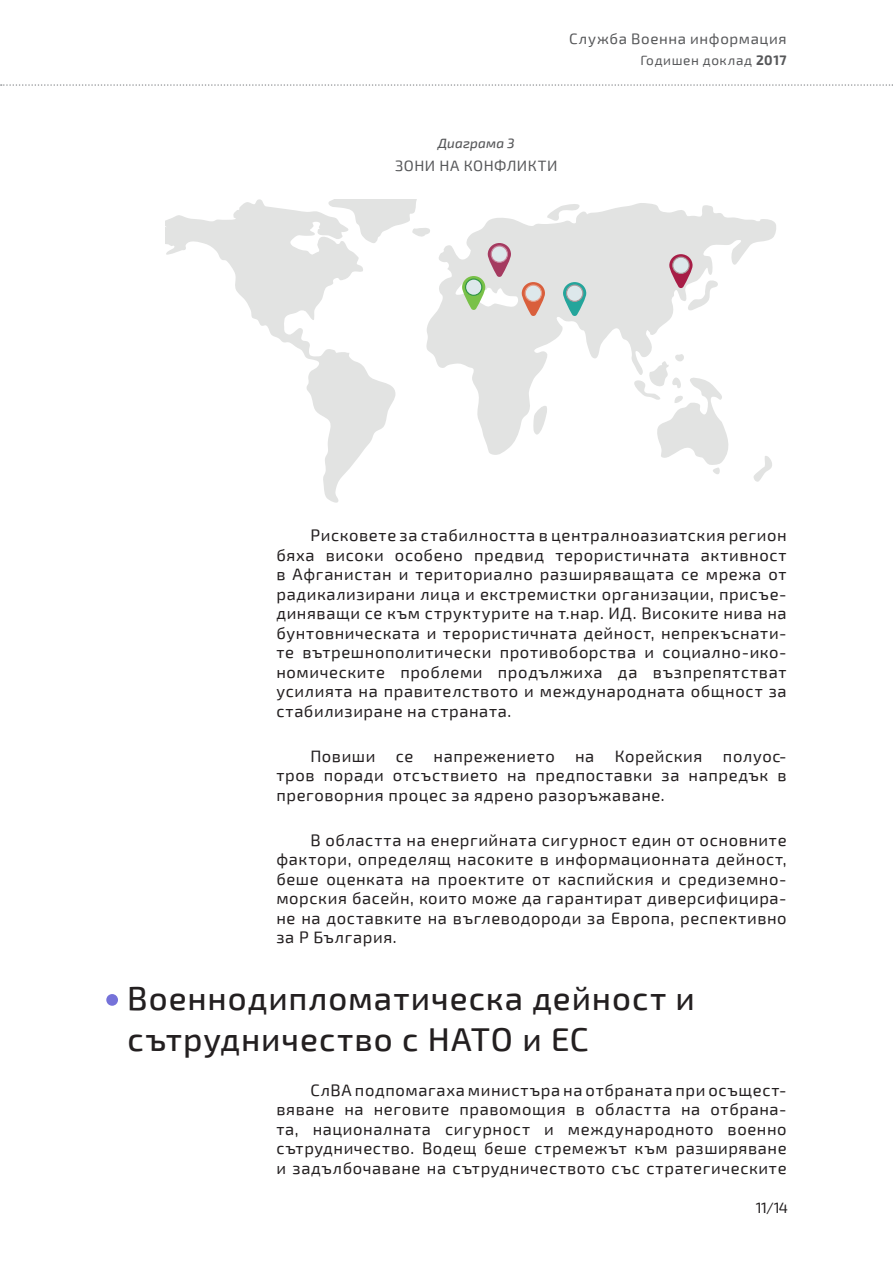
<style>
.page{position:relative;width:893px;height:1263px;background:#fff}
.page>*{position:absolute;margin:0;border:0;box-sizing:border-box;transform-origin:0 0}
.PODZAGLAVIE{font:500 33px/40.5px "Exo 2";letter-spacing:.03em;color:#231f20}
.text{font:16.5px/19.5px "Exo 2";letter-spacing:.04em;color:#231f20;text-align:justify}
.text-2{font:15px "Exo 2";letter-spacing:.04em;color:#57585a}
.t1{font:15px "Exo 2";color:#231f20}
.t2{font:13.5px "Exo 2";letter-spacing:.045em;color:#57585a}
.text-3{font:italic 500 13.5px "Exo 2";letter-spacing:.01em;color:#57585a}
.s1{font-weight:700}
</style>
<div class="page">
<svg style="left:1px;top:84px;width:892px;height:2px"></svg>
<svg style="left:165px;top:200px;width:231px;height:303px"></svg>
<svg style="left:753px;top:456px;width:19px;height:26px"></svg>
<svg style="left:426px;top:203px;width:350px;height:252px"></svg>
<svg style="left:327px;top:200px;width:104px;height:43px"></svg>
<svg style="left:533px;top:404px;width:15px;height:37px"></svg>
<svg style="left:628px;top:352px;width:105px;height:122px"></svg>
<svg style="left:462px;top:243px;width:49px;height:67px"></svg>
<svg style="left:669px;top:254px;width:50px;height:58px"></svg>
<svg style="left:563px;top:282px;width:23px;height:34px"></svg>
<svg style="left:522px;top:282px;width:23px;height:34px"></svg>
<div style="left:106px;top:994px;width:12px;height:12px;background:#7572d9;border-radius:50%"></div>
<p class="text-2" style="left:569px;top:30px;width:219px">Служба Военна информация</p>
<p class="t2" style="left:640px;top:52px;width:148px">Годишен доклад <span class="s1">2017</span></p>
<p class="text-3" style="left:438px;top:135px;width:78px">Диаграма 3</p>
<p class="text-2" style="left:395px;top:157px;width:164px">ЗОНИ НА КОНФЛИКТИ</p>
<p class="text" style="left:276px;top:526px;width:512px;text-indent:34px">Рисковете за стабилността в централноазиатския регион бяха високи особено предвид терористичната активност в Афганистан и териториално разширяващата се мрежа от радикализирани лица и екстремистки организации, присъе&shy;диняващи се към структурите на т.нар. ИД. Високите нива на бунтовническата и терористичната дейност, непрекъснати&shy;те вътрешнополитически противоборства и социално-ико&shy;номическите проблеми продължиха да възпрепятстват усилията на правителството и международната общност за стабилизиране на страната.</p>
<p class="text" style="left:276px;top:746px;width:512px;text-indent:34px">Повиши се напрежението на Корейския полуос&shy;тров поради отсъствието на предпоставки за напредък в преговорния процес за ядрено разоръжаване.</p>
<p class="text" style="left:276px;top:830px;width:512px;text-indent:34px">В областта на енергийната сигурност един от основните фактори, определящ насоките в информационната дейност, беше оценката на проектите от каспийския и средиземно&shy;морския басейн, които може да гарантират диверсифицира&shy;не на доставките на въглеводороди за Европа, респективно за Р България.</p>
<p class="PODZAGLAVIE" style="left:127px;top:979px;width:569px">Военнодипломатическа дейност и сътрудничество с НАТО и ЕС</p>
<p class="text" style="left:276px;top:1080px;width:512px;text-indent:34px">СлВА подпомагаха министъра на отбраната при осъщест&shy;вяване на неговите правомощия в областта на отбрана&shy;та, националната сигурност и международното военно сътрудничество. Водещ беше стремежът към разширяване и задълбочаване на сътрудничеството със стратегическите</p>
<p class="t1" style="left:756px;top:1198px;width:34px">11/14</p>
</div>
